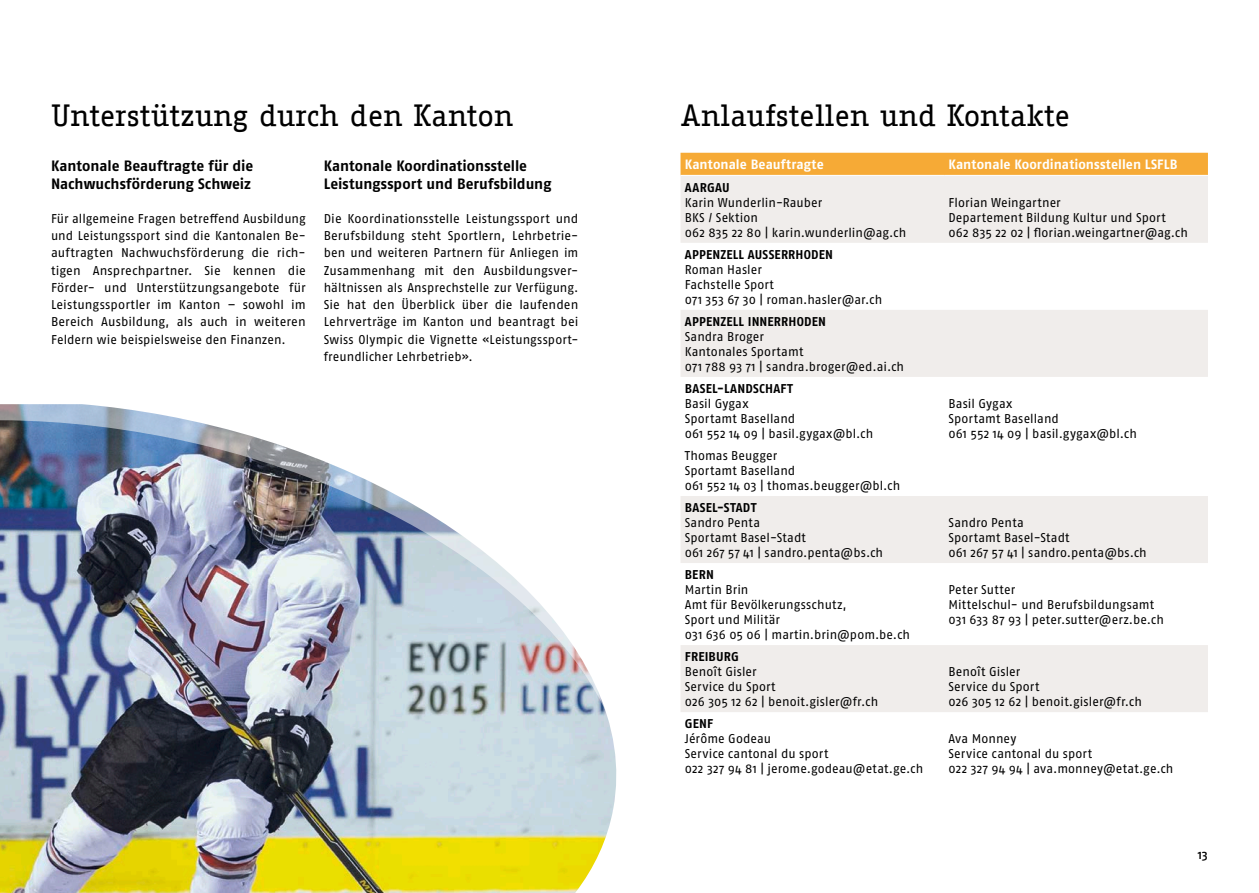
<style>
.page{position:relative;width:1259px;height:893px;background:#fff}
.page>*{position:absolute;margin:0;border:0;box-sizing:border-box;transform-origin:0 0}
.t1{font:30px "Fago Office Serif";letter-spacing:-.01em;color:#000}
.t2{font:700 15px/18px "Fago Pro";color:#000}
.t3{font:700 13.5px "Fago Pro";letter-spacing:.005em;color:#fff}
.t4{font:12.75px/15px "Fago Pro";letter-spacing:.005em;color:#000}
.t5{font:700 12.75px "Fago Pro";letter-spacing:.015em;color:#000}
.t6{font:500 12.75px "Fago Pro";color:#000}
</style>
<div class="page">
<img style="left:0;top:715px;width:617px;height:178px">
<img style="left:0;top:404px;width:607px;height:311px">
<div style="left:680px;top:153px;width:528px;height:22px;background:#f6aa36"></div>
<svg style="left:681px;top:176px;width:527px;height:536px;fill:#f2f0ee"></svg>
<h1 class="t1" style="left:51px;top:99px;width:464px">Unterstützung durch den Kanton</h1>
<p class="t2" style="left:51px;top:157px;width:204px">Kantonale Beauftragte für die<br>Nachwuchsförderung Schweiz</p>
<p class="t4" style="left:51px;top:210px;width:256px;line-height:17.2px;text-align:justify">Für allgemeine Fragen betreffend Ausbildung und Leistungssport sind die Kantonalen Be&shy;auftragten Nachwuchsförderung die rich&shy;tigen Ansprechpartner. Sie kennen die Förder- und Unterstützungsangebote für Leistungssportler im Kanton – sowohl im Bereich Ausbildung, als auch in weiteren Feldern wie beispielsweise den Finanzen.</p>
<p class="t2" style="left:324px;top:157px;width:229px">Kantonale Koordinationsstelle<br>Leistungssport und Berufsbildung</p>
<p class="t4" style="left:324px;top:210px;width:256px;line-height:17.2px">Die Koordinationsstelle Leistungssport und Berufsbildung steht Sportlern, Lehrbetrie&shy;ben und weiteren Partnern für Anliegen im Zusammenhang mit den Ausbildungsver&shy;hältnissen als Ansprechstelle zur Verfügung.<br>Sie hat den Überblick über die laufenden Lehrverträge im Kanton und beantragt bei Swiss Olympic die Vignette «Leistungssport&shy;freundlicher Lehrbetrieb».</p>
<h1 class="t1" style="left:680px;top:99px;width:391px">Anlaufstellen und Kontakte</h1>
<p class="t3" style="left:685px;top:157px;width:141px">Kantonale Beauftragte</p>
<p class="t3" style="left:948px;top:157px;width:230px">Kantonale Koordinationsstellen LSFLB</p>
<p class="t5" style="left:685px;top:180px;width:46px">AARGAU</p>
<p class="t4" style="left:685px;top:195px;width:223px">Karin Wunderlin-Rauber<br>BKS / Sektion<br>062 835 22 80 | karin.wunderlin@ag.ch</p>
<p class="t4" style="left:948px;top:195px;width:241px">Florian Weingartner<br>Departement Bildung Kultur und Sport<br>062 835 22 02 | florian.weingartner@ag.ch</p>
<p class="t5" style="left:685px;top:247px;width:150px">APPENZELL AUSSERRHODEN</p>
<p class="t4" style="left:685px;top:262px;width:199px">Roman Hasler<br>Fachstelle Sport<br>071 353 67 30 | roman.hasler@ar.ch</p>
<p class="t5" style="left:685px;top:314px;width:143px">APPENZELL INNERRHODEN</p>
<p class="t4" style="left:685px;top:329px;width:221px">Sandra Broger<br>Kantonales Sportamt<br>071 788 93 71 | sandra.broger@ed.ai.ch</p>
<p class="t5" style="left:685px;top:381px;width:110px">BASEL-LANDSCHAFT</p>
<p class="t4" style="left:685px;top:396px;width:190px">Basil Gygax<br>Sportamt Baselland<br>061 552 14 09 | basil.gygax@bl.ch</p>
<p class="t4" style="left:948px;top:396px;width:190px">Basil Gygax<br>Sportamt Baselland<br>061 552 14 09 | basil.gygax@bl.ch</p>
<p class="t4" style="left:685px;top:448px;width:217px">Thomas Beugger<br>Sportamt Baselland<br>061 552 14 03 | thomas.beugger@bl.ch</p>
<p class="t5" style="left:685px;top:500px;width:73px">BASEL-STADT</p>
<p class="t4" style="left:685px;top:515px;width:200px">Sandro Penta<br>Sportamt Basel-Stadt<br>061 267 57 41 | sandro.penta@bs.ch</p>
<p class="t4" style="left:948px;top:515px;width:200px">Sandro Penta<br>Sportamt Basel-Stadt<br>061 267 57 41 | sandro.penta@bs.ch</p>
<p class="t5" style="left:685px;top:567px;width:31px">BERN</p>
<p class="t4" style="left:685px;top:582px;width:227px">Martin Brin<br>Amt für Bevölkerungsschutz,<br>Sport und Militär<br>031 636 05 06 | martin.brin@pom.be.ch</p>
<p class="t4" style="left:948px;top:582px;width:217px">Peter Sutter<br>Mittelschul- und Berufsbildungsamt<br>031 633 87 93 | peter.sutter@erz.be.ch</p>
<p class="t5" style="left:685px;top:649px;width:56px">FREIBURG</p>
<p class="t4" style="left:685px;top:664px;width:195px">Benoît Gisler<br>Service du Sport<br>026 305 12 62 | benoit.gisler@fr.ch</p>
<p class="t4" style="left:948px;top:664px;width:195px">Benoît Gisler<br>Service du Sport<br>026 305 12 62 | benoit.gisler@fr.ch</p>
<p class="t5" style="left:685px;top:716px;width:30px">GENF</p>
<p class="t4" style="left:685px;top:731px;width:240px">Jérôme Godeau<br>Service cantonal du sport<br>022 327 94 81 | jerome.godeau@etat.ge.ch</p>
<p class="t4" style="left:948px;top:731px;width:226px">Ava Monney<br>Service cantonal du sport<br>022 327 94 94 | ava.monney@etat.ge.ch</p>
<p class="t6" style="left:1197px;top:847px;width:12px">13</p>
</div>
